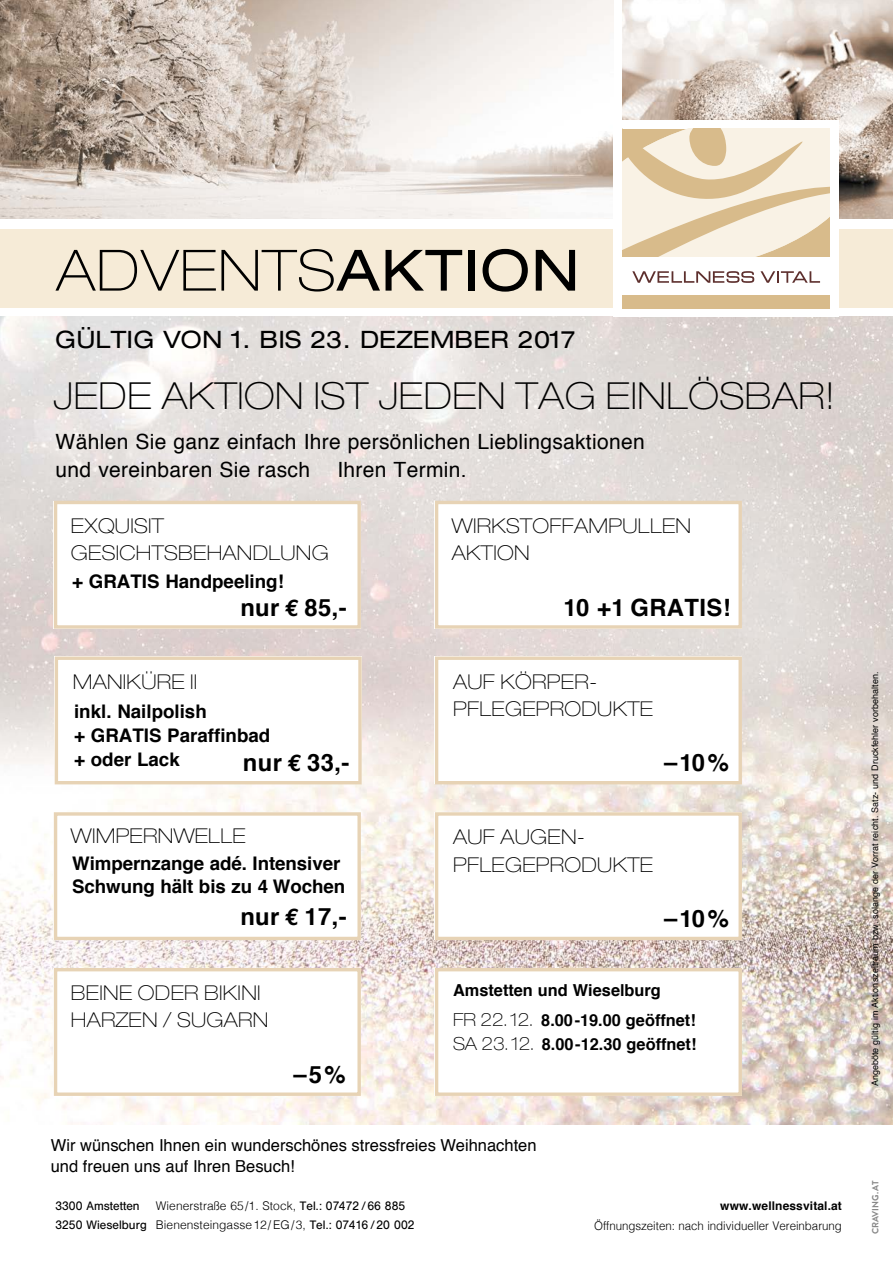
<style>
.page{position:relative;width:893px;height:1263px;background:#fff}
.page>*{position:absolute;margin:0;border:0;box-sizing:border-box;transform-origin:0 0}
.t1{font:100 expanded 57px "Helvetica Neue";letter-spacing:.02em;color:#000}
.t2{font:100 expanded 37.35px "Helvetica Neue";letter-spacing:.015em;color:#000}
.t3{font:expanded 24px "Helvetica Neue";letter-spacing:.005em;color:#000}
.t4{font:700 23.85px "Helvetica";letter-spacing:.015em;color:#000}
.t5{font:21px/28.5px "Helvetica";letter-spacing:.015em;color:#000}
.t6{font:100 expanded 20.4px/27.3px "Helvetica Neue";letter-spacing:.015em;color:#000}
.t7{font:700 18.75px/23.9px "Helvetica";color:#000}
.t8{font:16.5px/21px "Helvetica";color:#000}
.t9{font:700 16.5px/30px "Helvetica";color:#000}
.t10{font:12px "Helvetica BQ";letter-spacing:.005em;color:#000}
.t11{font:300 12px "Helvetica";letter-spacing:-.005em;color:#000;scale:.96 1}
.t12{font:300 12px "Helvetica";letter-spacing:-.005em;color:#000}
.t13{font:700 12px "Helvetica";letter-spacing:.01em;color:#000}
.t14{font:9px "Helvetica";letter-spacing:.005em;color:#000}
.t15{font:700 9px "Brandon Grotesque";color:#878787}
.s1{font-weight:400}
.s2{font-family:"Euro Mono"}
.s3{font-family:"Helvetica Neue";font-weight:100;font-stretch:expanded;font-size:18px}
.s4{font-family:"Helvetica BQ";font-weight:400}
.s5{font-family:"Helvetica";font-weight:300}
</style>
<div class="page">
<img style="left:0;top:317px;width:893px;height:807px">
<div style="left:54px;top:501px;width:307px;height:128px;background:#fff"></div>
<div style="left:435px;top:968px;width:307px;height:128px;background:#fff"></div>
<div style="left:435px;top:812px;width:307px;height:128px;background:#fff"></div>
<div style="left:435px;top:656px;width:307px;height:128px;background:#fff"></div>
<div style="left:435px;top:501px;width:307px;height:128px;background:#fff"></div>
<div style="left:54px;top:968px;width:307px;height:128px;background:#fff"></div>
<div style="left:54px;top:812px;width:307px;height:128px;background:#fff"></div>
<div style="left:55px;top:656px;width:307px;height:128px;background:#fff"></div>
<img style="left:623px;top:0;width:270px;height:218px">
<div style="left:0;top:229px;width:613px;height:79px;background:#f6ebd7"></div>
<div style="left:839px;top:229px;width:54px;height:79px;background:#f6ebd7"></div>
<img style="left:0;top:0;width:613px;height:218px">
<div style="left:613px;top:120px;width:226px;height:196px;background:#fff"></div>
<div style="left:622px;top:129px;width:208px;height:179px;background:#d8bb8b"></div>
<div style="left:622px;top:257px;width:208px;height:38px;background:#fff"></div>
<svg style="left:622px;top:129px;width:208px;height:154px"></svg>
<div style="left:54px;top:501px;width:307px;height:128px;border:3px solid #e7d3b5"></div>
<div style="left:435px;top:968px;width:307px;height:128px;border:3px solid #e7d3b5"></div>
<div style="left:435px;top:812px;width:307px;height:128px;border:3px solid #e7d3b5"></div>
<div style="left:435px;top:656px;width:307px;height:128px;border:3px solid #e7d3b5"></div>
<div style="left:435px;top:501px;width:307px;height:128px;border:3px solid #e7d3b5"></div>
<div style="left:54px;top:968px;width:307px;height:128px;border:3px solid #e7d3b5"></div>
<div style="left:54px;top:812px;width:307px;height:128px;border:3px solid #e7d3b5"></div>
<div style="left:55px;top:656px;width:307px;height:128px;border:3px solid #e7d3b5"></div>
<h1 class="t1" style="left:56px;top:236px;width:525px">ADVENTS<span class="s1">AKTION</span></h1>
<p class="t3" style="left:55px;top:325px;width:522px">GÜLTIG VON 1. BIS 23. DEZEMBER 2017</p>
<h2 class="t2" style="left:53px;top:374px;width:783px">JEDE AKTION IST JEDEN TAG EINLÖSBAR!</h2>
<p class="t5" style="left:56px;top:428px;width:591px">Wählen Sie ganz einfach Ihre persönlichen Lieblingsaktionen und vereinbaren Sie rasch</p>
<p class="t5" style="left:337px;top:456px;width:131px">Ihren Termin.</p>
<p class="t6" style="left:71px;top:512px;width:259px">EXQUISIT<br>GESICHTSBEHANDLUNG</p>
<p class="t7" style="left:72px;top:569px;width:213px">+ GRATIS Handpeeling!</p>
<p class="t6" style="left:73px;top:667px;width:126px">MANIKÜRE II</p>
<p class="t4" style="left:240px;top:588px;width:108px">nur <span class="s2">E</span> 85,-</p>
<p class="t7" style="left:74px;top:700px;width:198px">inkl. Nailpolish<br>+ GRATIS Paraffinbad + oder Lack</p>
<p class="t4" style="left:243px;top:744px;width:108px">nur <span class="s2">E</span> 33,-</p>
<p class="t6" style="left:71px;top:821px;width:176px">WIMPERNWELLE</p>
<p class="t7" style="left:72px;top:851px;width:275px">Wimpernzange adé. Intensiver<br>Schwung hält bis zu 4 Wochen</p>
<p class="t4" style="left:240px;top:898px;width:108px">nur <span class="s2">E</span> 17,-</p>
<p class="t6" style="left:71px;top:979px;width:199px">BEINE ODER BIKINI<br>HARZEN / SUGARN</p>
<p class="t4" style="left:293px;top:1055px;width:54px">–5%</p>
<p class="t6" style="left:452px;top:512px;width:241px">WIRKSTOFFAMPULLEN<br>AKTION</p>
<p class="t4" style="left:563px;top:588px;width:169px">10 +1 GRATIS!</p>
<p class="t6" style="left:453px;top:667px;width:201px">AUF KÖRPER-<br>PFLEGEPRODUKTE</p>
<p class="t4" style="left:664px;top:744px;width:66px">–10%</p>
<p class="t6" style="left:453px;top:823px;width:201px">AUF AUGEN-<br>PFLEGEPRODUKTE</p>
<p class="t4" style="left:664px;top:899px;width:66px">–10%</p>
<p class="t9" style="left:453px;top:976px;width:244px">Amstetten und Wieselburg<br><span class="s3">FR 22. 12.</span> 8.00-19.00 geöffnet!</p>
<p class="t9" style="left:453px;top:1030px;width:245px"><span class="s3">SA 23. 12.</span> 8.00-12.30 geöffnet!</p>
<p class="t8" style="left:51px;top:1135px;width:487px">Wir wünschen Ihnen ein wunderschönes stressfreies Weihnachten und freuen uns auf Ihren Besuch!</p>
<p class="t10" style="left:55px;top:1199px;width:86px">3300 Amstetten</p>
<p class="t12" style="left:156px;top:1195px;width:251px">Wienerstraße 65/1. Stock, <span class="s4">Tel.: 07472 / 66 885</span></p>
<p class="t10" style="left:55px;top:1219px;width:361px">3250 Wieselburg <span class="s5">Bienensteingasse12/EG/3,</span> Tel.: 07416 / 20 002</p>
<p class="t13" style="left:720px;top:1196px;width:123px">www.wellnessvital.at</p>
<p class="t11" style="left:594px;top:1215px;width:260px">Öffnungszeiten: nach individueller Vereinbarung</p>
<p class="t14" style="left:868px;top:1086px;width:416px;rotate:-90deg">Angeböte gültig im Aktionszeitraum bzw. solange der Vorrat reicht. Satz- und Druckfehler vorbehalten.</p>
<p class="t15" style="left:869px;top:1234px;width:55px;rotate:-90deg">CRAVING.AT</p>
</div>
